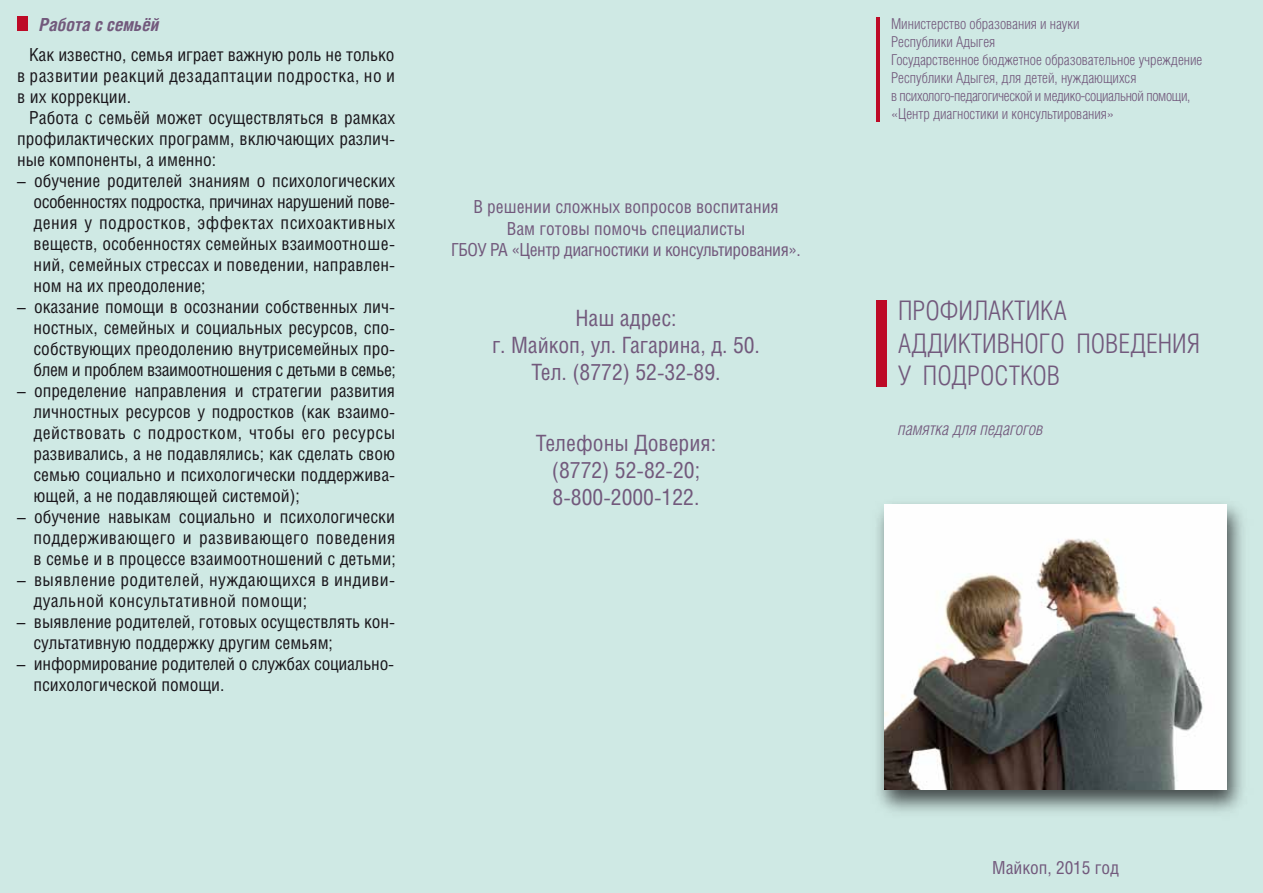
<style>
.page{position:relative;width:1263px;height:893px;background:#cfe9e4}
.page>*{position:absolute;margin:0;border:0;box-sizing:border-box;transform-origin:0 0}
.t1{font:27px/32.4px "Helios Cond Light C";color:#72597c}
.t2{font:22.5px/27px "Helios Cond C";color:#72597c;text-align:center}
.t3{font:18px/21px "Helios Cond C";color:#1a171c;text-align:justify}
.t4{font:18px/21.6px "Helios Cond C";color:#72597c;text-align:center}
.t5{font:18px/21px "Helios Cond C";letter-spacing:.025em;color:#1a171c}
.t6{font:italic 18px "Helios Cond Light C";color:#72597c}
.t7{font:15px/18px "Helios Cond Light C";color:#72597c}
.s1{font-weight:700;font-style:italic;color:#72597c}
</style>
<div class="page">
<img style="left:877px;top:503px;width:366px;height:309px">
<img style="left:885px;top:505px;width:341px;height:284px">
<div style="left:876px;top:301px;width:11px;height:86px;background:#bd0a26"></div>
<hr style="left:876px;top:17px;width:4px;height:105px;background:#bd0a26">
<div style="left:17px;top:17px;width:11px;height:14px;background:#bd0a26"></div>
<p class="t3" style="left:29px;top:9px;width:367px;line-height:30px;text-indent:10px"><span class="s1">Работа с семьёй<br></span>Как известно, семья играет важную роль не только</p>
<p class="t5" style="left:17px;top:65px;width:380px">в развитии реакций дезадаптации подростка, но и</p>
<p class="t3" style="left:17px;top:86px;width:116px">в их коррекции.</p>
<p class="t3" style="left:29px;top:107px;width:368px">Работа с семьёй может осуществляться в рамках</p>
<p class="t3" style="left:17px;top:128px;width:380px">профилактических программ, включающих различ-</p>
<p class="t3" style="left:17px;top:149px;width:201px">ные компоненты, а именно:</p>
<p class="t3" style="left:34px;top:170px;width:363px;text-indent:-16px">– обучение родителей знаниям о психологических особенностях подростка, причинах нарушений пове&shy;дения у подростков, эффектах психоактивных веществ, особенностях семейных взаимоотноше&shy;ний, семейных стрессах и поведении, направлен&shy;ном на их преодоление;</p>
<p class="t3" style="left:34px;top:296px;width:364px;text-indent:-17px">– оказание помощи в осознании собственных лич&shy;ностных, семейных и социальных ресурсов, спо&shy;собствующих преодолению внутрисемейных про&shy;блем и проблем взаимоотношения с детьми в семье;</p>
<p class="t3" style="left:34px;top:380px;width:363px;text-indent:-17px">– определение направления и стратегии развития личностных ресурсов у подростков (как взаимо&shy;действовать с подростком, чтобы его ресурсы развивались, а не подавлялись; как сделать свою семью социально и психологически поддержива&shy;ющей, а не подавляющей системой);</p>
<p class="t3" style="left:34px;top:506px;width:364px;text-indent:-17px">– обучение навыкам социально и психологически поддерживающего и развивающего поведения в семье и в процессе взаимоотношений с детьми;</p>
<p class="t5" style="left:33px;top:569px;width:363px;text-indent:-16px">– выявление родителей, нуждающихся в индиви&shy;дуальной консультативной помощи;</p>
<p class="t3" style="left:33px;top:611px;width:363px;text-indent:-17px">– выявление родителей, готовых осуществлять кон&shy;сультативную поддержку другим семьям;</p>
<p class="t3" style="left:33px;top:653px;width:362px;text-indent:-16px">– информирование родителей о службах социально&shy;психологической помощи.</p>
<p class="t4" style="left:451px;top:195px;width:351px">В решении сложных вопросов воспитания<br>Вам готовы помочь специалисты<br>ГБОУ РА «Центр диагностики и консультирования».</p>
<p class="t2" style="left:492px;top:304px;width:269px">Наш адрес:<br>г. Майкоп, ул. Гагарина, д. 50.<br>Тел. (8772) 52-32-89.</p>
<p class="t2" style="left:536px;top:429px;width:182px">Телефоны Доверия: (8772) 52-82-20;<br>8-800-2000-122.</p>
<p class="t7" style="left:891px;top:15px;width:313px">Министерство образования и науки<br>Республики Адыгея<br>Государственное бюджетное образовательное учреждение Республики Адыгея, для детей, нуждающихся<br>в психолого-педагогической и медико-социальной помощи, «Центр диагностики и консультирования»</p>
<p class="t1" style="left:898px;top:294px;width:303px">ПРОФИЛАКТИКА<br>АДДИКТИВНОГО ПОВЕДЕНИЯ<br>У ПОДРОСТКОВ</p>
<p class="t6" style="left:898px;top:419px;width:147px">памятка для педагогов</p>
<p class="t4" style="left:992px;top:856px;width:128px">Майкоп, 2015 год</p>
</div>
